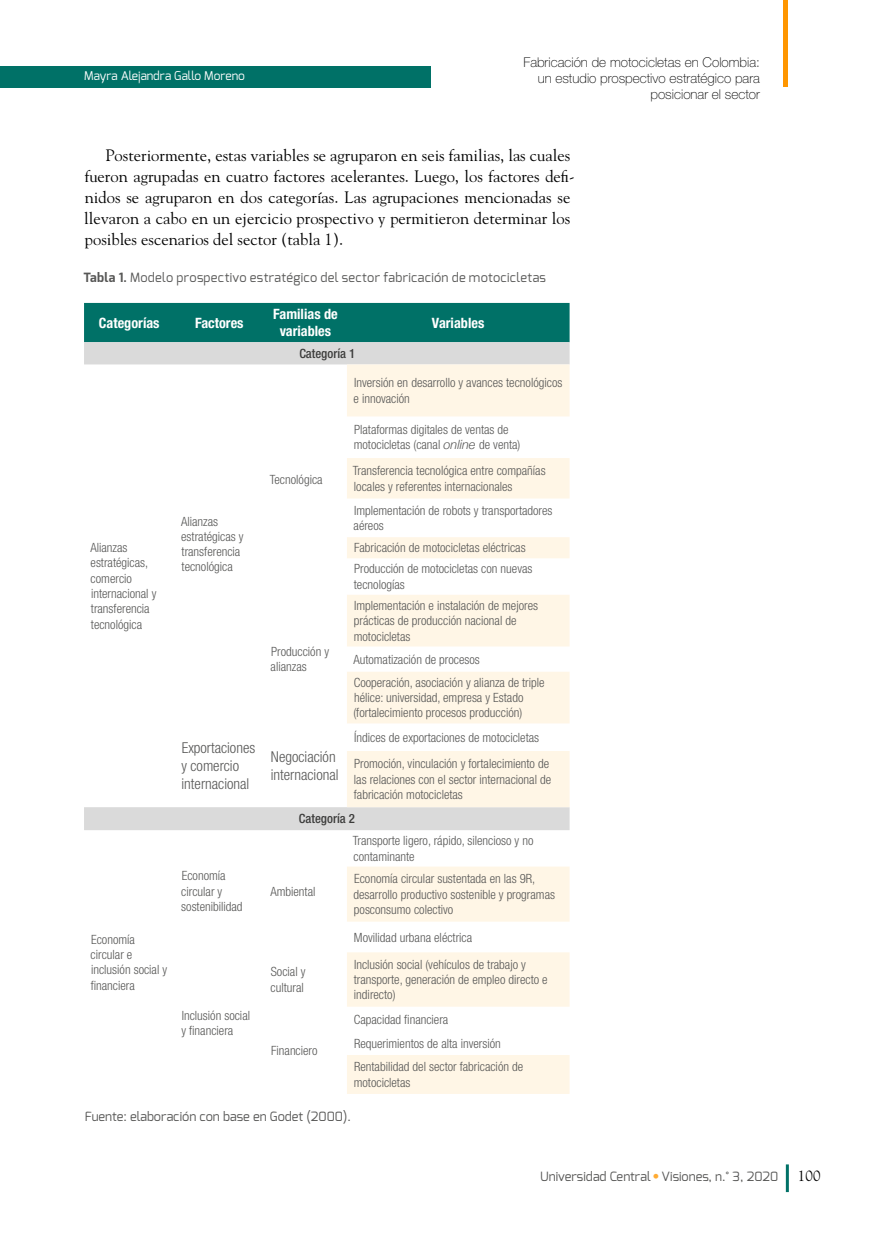
<style>
.page{position:relative;width:872px;height:1234px;background:#fff}
.page>*{position:absolute;margin:0;border:0;box-sizing:border-box;transform-origin:0 0}
.Tex1_texcorrido{font:16.5px/21px "Goudy Std";color:#000}
.Tex8_TexIzq_Tabla{font:300 condensed 15px/18px "Helvetica Neue LT Std";color:#575756}
.t1{font:15px "Goudy Std";color:#000}
.Tex8_Subtabla{font:700 condensed 14.25px/17.1px "Helvetica Neue LT Std";color:#fff;text-align:center}
.t2{font:100 13.5px/16.2px "Helvetica Neue LT Std";color:#000;text-align:right}
.Tex8_TexIzq_Tabla-2{font:300 condensed 12.75px/15.3px "Helvetica Neue LT Std";color:#575756}
.T5_TFigura{font:12.75px "Exo";letter-spacing:.015em;color:#575756}
.Tex9_fuente{font:12.75px "Exo";color:#575756}
.Tex8_TColumna{font:500 condensed 12.75px "Helvetica Neue LT Std";color:#3c3c3b}
.t3{font:12px "Exo";letter-spacing:-.005em;color:#fff}
.s1{font-weight:700}
.s2{font-family:"Helvetica Neue";font-style:italic;font-stretch:normal}
.s3{font-family:"Helvetica LT Std";font-weight:300;font-stretch:condensed;color:#ffab33}
</style>
<div class="page">
<div style="left:783px;top:0;width:5px;height:87px;background:#ff9600"></div>
<div style="left:0;top:66px;width:431px;height:21px;background:#007167"></div>
<hr style="left:786px;top:1164px;width:3px;height:27px;background:#007167">
<div style="left:84px;top:303px;width:485px;height:39px;background:#007167"></div>
<svg style="left:84px;top:342px;width:485px;height:488px"></svg>
<svg style="left:347px;top:364px;width:222px;height:729px;fill:#fff6e6"></svg>
<p class="t3" style="left:84px;top:68px;width:162px">Mayra Alejandra Gallo Moreno</p>
<p class="t2" style="left:523px;top:54px;width:238px">Fabricación de motocicletas en Colombia: un estudio prospectivo estratégico para posicionar el sector</p>
<p class="Tex1_texcorrido" style="left:84px;top:145px;width:492px;text-indent:21px">Posteriormente, estas variables se agruparon en seis familias, las cuales fueron agrupadas en cuatro factores acelerantes. Luego, los factores defi&shy;nidos se agruparon en dos categorías. Las agrupaciones mencionadas se llevaron a cabo en un ejercicio prospectivo y permitieron determinar los posibles escenarios del sector (tabla 1).</p>
<p class="T5_TFigura" style="left:83px;top:269px;width:464px"><span class="s1">Tabla 1.</span> Modelo prospectivo estratégico del sector fabricación de motocicletas</p>
<p class="Tex8_Subtabla" style="left:99px;top:314px;width:62px">Categorías</p>
<p class="Tex8_Subtabla" style="left:195px;top:314px;width:50px">Factores</p>
<p class="Tex8_Subtabla" style="left:273px;top:305px;width:66px">Familias de variables</p>
<p class="Tex8_Subtabla" style="left:432px;top:314px;width:54px">Variables</p>
<p class="Tex8_TColumna" style="left:299px;top:346px;width:57px">Categoría 1</p>
<p class="Tex8_TexIzq_Tabla-2" style="left:90px;top:539px;width:67px">Alianzas estratégicas, comercio internacional y transferencia tecnológica</p>
<p class="Tex8_TexIzq_Tabla-2" style="left:91px;top:931px;width:78px">Economía circular e inclusión social y financiera</p>
<p class="Tex8_TexIzq_Tabla-2" style="left:181px;top:513px;width:64px">Alianzas estratégicas y transferencia tecnológica</p>
<p class="Tex8_TexIzq_Tabla-2" style="left:270px;top:472px;width:54px">Tecnológica</p>
<p class="Tex8_TexIzq_Tabla-2" style="left:271px;top:643px;width:60px">Producción y alianzas</p>
<p class="Tex8_TexIzq_Tabla-2" style="left:353px;top:375px;width:210px">Inversión en desarrollo y avances tecnológicos e innovación</p>
<p class="Tex8_TexIzq_Tabla-2" style="left:354px;top:422px;width:168px">Plataformas digitales de ventas de motocicletas (canal <span class="s2">online</span> de venta)</p>
<p class="Tex8_TexIzq_Tabla-2" style="left:353px;top:463px;width:194px">Transferencia tecnológica entre compañías locales y referentes internacionales</p>
<p class="Tex8_TexIzq_Tabla-2" style="left:353px;top:502px;width:200px">Implementación de robots y transportadores aéreos</p>
<p class="Tex8_TexIzq_Tabla-2" style="left:354px;top:540px;width:173px">Fabricación de motocicletas eléctricas</p>
<p class="Tex8_TexIzq_Tabla-2" style="left:354px;top:561px;width:180px">Producción de motocicletas con nuevas tecnologías</p>
<p class="Tex8_TexIzq_Tabla-2" style="left:354px;top:597px;width:186px">Implementación e instalación de mejores prácticas de producción nacional de motocicletas</p>
<p class="Tex8_TexIzq_Tabla-2" style="left:353px;top:651px;width:128px">Automatización de procesos</p>
<p class="Tex8_TexIzq_Tabla-2" style="left:353px;top:674px;width:193px">Cooperación, asociación y alianza de triple hélice: universidad, empresa y Estado (fortalecimiento procesos producción)</p>
<p class="Tex8_TexIzq_Tabla-2" style="left:354px;top:729px;width:186px">Índices de exportaciones de motocicletas</p>
<p class="Tex8_TexIzq_Tabla-2" style="left:354px;top:756px;width:199px">Promoción, vinculación y fortalecimiento de las relaciones con el sector internacional de fabricación motocicletas</p>
<p class="Tex8_TColumna" style="left:299px;top:810px;width:57px">Categoría 2</p>
<p class="Tex8_TexIzq_Tabla" style="left:181px;top:738px;width:75px">Exportaciones y comercio internacional</p>
<p class="Tex8_TexIzq_Tabla" style="left:271px;top:747px;width:69px">Negociación internacional</p>
<p class="Tex8_TexIzq_Tabla-2" style="left:181px;top:868px;width:63px">Economía circular y sostenibilidad</p>
<p class="Tex8_TexIzq_Tabla-2" style="left:181px;top:1007px;width:70px">Inclusión social y financiera</p>
<p class="Tex8_TexIzq_Tabla-2" style="left:270px;top:883px;width:47px">Ambiental</p>
<p class="Tex8_TexIzq_Tabla-2" style="left:353px;top:832px;width:182px">Transporte ligero, rápido, silencioso y no contaminante</p>
<p class="Tex8_TexIzq_Tabla-2" style="left:353px;top:870px;width:203px">Economía circular sustentada en las 9R, desarrollo productivo sostenible y programas posconsumo colectivo</p>
<p class="Tex8_TexIzq_Tabla-2" style="left:354px;top:929px;width:120px">Movilidad urbana eléctrica</p>
<p class="Tex8_TexIzq_Tabla-2" style="left:271px;top:963px;width:36px">Social y cultural</p>
<p class="Tex8_TexIzq_Tabla-2" style="left:354px;top:956px;width:195px">Inclusión social (vehículos de trabajo y transporte, generación de empleo directo e indirecto)</p>
<p class="Tex8_TexIzq_Tabla-2" style="left:271px;top:1042px;width:48px">Financiero</p>
<p class="Tex8_TexIzq_Tabla-2" style="left:354px;top:1011px;width:96px">Capacidad financiera</p>
<p class="Tex8_TexIzq_Tabla-2" style="left:354px;top:1035px;width:148px">Requerimientos de alta inversión</p>
<p class="Tex8_TexIzq_Tabla-2" style="left:354px;top:1058px;width:171px">Rentabilidad del sector fabricación de motocicletas</p>
<p class="Tex9_fuente" style="left:85px;top:1107px;width:267px">Fuente: elaboración con base en Godet (2000).</p>
<p class="T5_TFigura" style="left:540px;top:1168px;width:240px">Universidad Central<span class="s3">•</span>Visiones, n.° 3, 2020</p>
<p class="t1" style="left:798px;top:1166px;width:24px">100</p>
</div>
